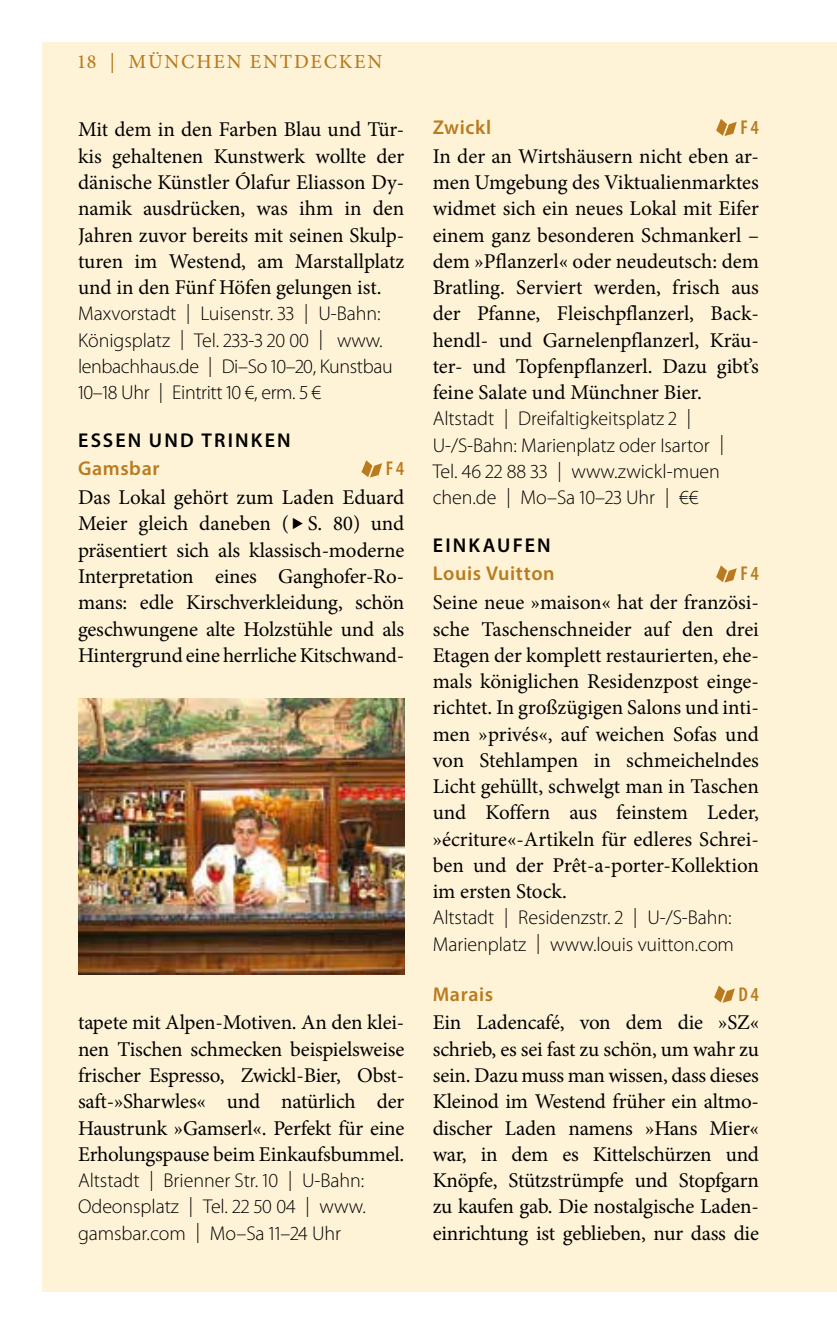
<style>
.page{position:relative;width:837px;height:1333px;background:#fff}
.page>*{position:absolute;margin:0;border:0;box-sizing:border-box;transform-origin:0 0}
.t1{font:21px/26.2px "Minion Pro";letter-spacing:-.01em;color:#000;text-align:justify}
.t2{font:300 20px/26.2px "Myriad Pro";letter-spacing:-.005em;color:#000}
.t3{font:600 20px "Myriad Pro";letter-spacing:.03em;color:#b97b1e}
.t4{font:600 20px "Myriad Pro";letter-spacing:.11em;color:#000}
.t5{font:500 20px "Minion Pro";letter-spacing:.09em;color:#b97b1e}
.t6{font:600 condensed 20px "Myriad Pro";color:#b97b1e}
</style>
<div class="page">
<div style="left:43px;top:43px;width:793px;height:1248px;background:#fff3d7"></div>
<svg style="left:361px;top:460px;width:21px;height:18px"></svg>
<svg style="left:716px;top:119px;width:21px;height:17px"></svg>
<svg style="left:716px;top:565px;width:21px;height:18px"></svg>
<svg style="left:714px;top:985px;width:21px;height:18px"></svg>
<img style="left:79px;top:698px;width:326px;height:276px">
<p class="t5" style="left:78px;top:48px;width:305px">18 | MÜNCHEN ENTDECKEN</p>
<p class="t1" style="left:78px;top:117px;width:327px">Mit dem in den Farben Blau und Tür&shy;kis gehaltenen Kunstwerk wollte der dänische Künstler Ólafur Eliasson Dy&shy;namik ausdrücken, was ihm in den Jahren zuvor bereits mit seinen Skulp&shy;turen im Westend, am Marstallplatz und in den Fünf Höfen gelungen ist.</p>
<p class="t2" style="left:78px;top:301px;width:316px">Maxvorstadt | Luisenstr. 33 | U-Bahn:<br>Königsplatz | Tel. 233-3 20 00 | www. lenbachhaus.de | Di–So 10–20, Kunstbau 10–18 Uhr | Eintritt 10 €, erm. 5 €</p>
<p class="t4" style="left:78px;top:427px;width:214px">ESSEN UND TRINKEN</p>
<p class="t3" style="left:78px;top:456px;width:83px">Gamsbar</p>
<p class="t6" style="left:385px;top:456px;width:20px">F 4</p>
<p class="t1" style="left:78px;top:484px;width:327px">Das Lokal gehört zum Laden Eduard Meier gleich daneben ( S. 80) und präsentiert sich als klassisch-moderne Interpretation eines Ganghofer-Ro&shy;mans: edle Kirschverkleidung, schön geschwungene alte Holzstühle und als Hintergrund eine herrliche Kitschwand-</p>
<p class="t1" style="left:78px;top:1009px;width:328px">tapete mit Alpen-Motiven. An den klei&shy;nen Tischen schmecken beispielsweise frischer Espresso, Zwickl-Bier, Obst&shy;saft-»Sharwles« und natürlich der Haustrunk »Gamserl«. Perfekt für eine Erholungspause beim Einkaufsbummel.</p>
<p class="t2" style="left:78px;top:1167px;width:289px;text-align:justify">Altstadt | Brienner Str. 10 | U-Bahn:<br>Odeonsplatz | Tel. 22 50 04 | www. gamsbar.com | Mo–Sa 11–24 Uhr</p>
<p class="t3" style="left:432px;top:114px;width:60px">Zwickl</p>
<p class="t6" style="left:740px;top:115px;width:20px">F 4</p>
<p class="t1" style="left:432px;top:143px;width:328px">In der an Wirtshäusern nicht eben ar&shy;men Umgebung des Viktualienmarktes widmet sich ein neues Lokal mit Eifer einem ganz besonderen Schmankerl – dem »Pflanzerl« oder neudeutsch: dem Bratling. Serviert werden, frisch aus der Pfanne, Fleischpflanzerl, Back&shy;hendl- und Garnelenpflanzerl, Kräu&shy;ter- und Topfenpflanzerl. Dazu gibt’s feine Salate und Münchner Bier.</p>
<p class="t2" style="left:432px;top:406px;width:293px">Altstadt | Dreifaltigkeitsplatz 2 | U-/S-Bahn: Marienplatz oder Isartor | Tel. 46 22 88 33 | www.zwickl-muen chen.de | Mo–Sa 10–23 Uhr | €€</p>
<p class="t4" style="left:432px;top:532px;width:119px">EINKAUFEN</p>
<p class="t3" style="left:432px;top:561px;width:123px">Louis Vuitton</p>
<p class="t6" style="left:740px;top:561px;width:20px">F 4</p>
<p class="t1" style="left:432px;top:589px;width:328px">Seine neue »maison« hat der französi&shy;sche Taschenschneider auf den drei Etagen der komplett restaurierten, ehe&shy;mals königlichen Residenzpost einge&shy;richtet. In großzügigen Salons und inti&shy;men »privés«, auf weichen Sofas und von Stehlampen in schmeichelndes Licht gehüllt, schwelgt man in Taschen und Koffern aus feinstem Leder, »écriture«-Artikeln für edleres Schrei&shy;ben und der Prêt-a-porter-Kollektion im ersten Stock.</p>
<p class="t2" style="left:432px;top:904px;width:303px">Altstadt | Residenzstr. 2 | U-/S-Bahn:<br>Marienplatz | www.louis vuitton.com</p>
<p class="t3" style="left:432px;top:981px;width:62px">Marais</p>
<p class="t6" style="left:738px;top:981px;width:22px">D 4</p>
<p class="t1" style="left:432px;top:1009px;width:328px">Ein Ladencafé, von dem die »SZ« schrieb, es sei fast zu schön, um wahr zu sein. Dazu muss man wissen, dass dieses Kleinod im Westend früher ein altmo&shy;discher Laden namens »Hans Mier« war, in dem es Kittelschürzen und Knöpfe, Stützstrümpfe und Stopfgarn zu kaufen gab. Die nostalgische Laden&shy;einrichtung ist geblieben, nur dass die</p>
</div>
